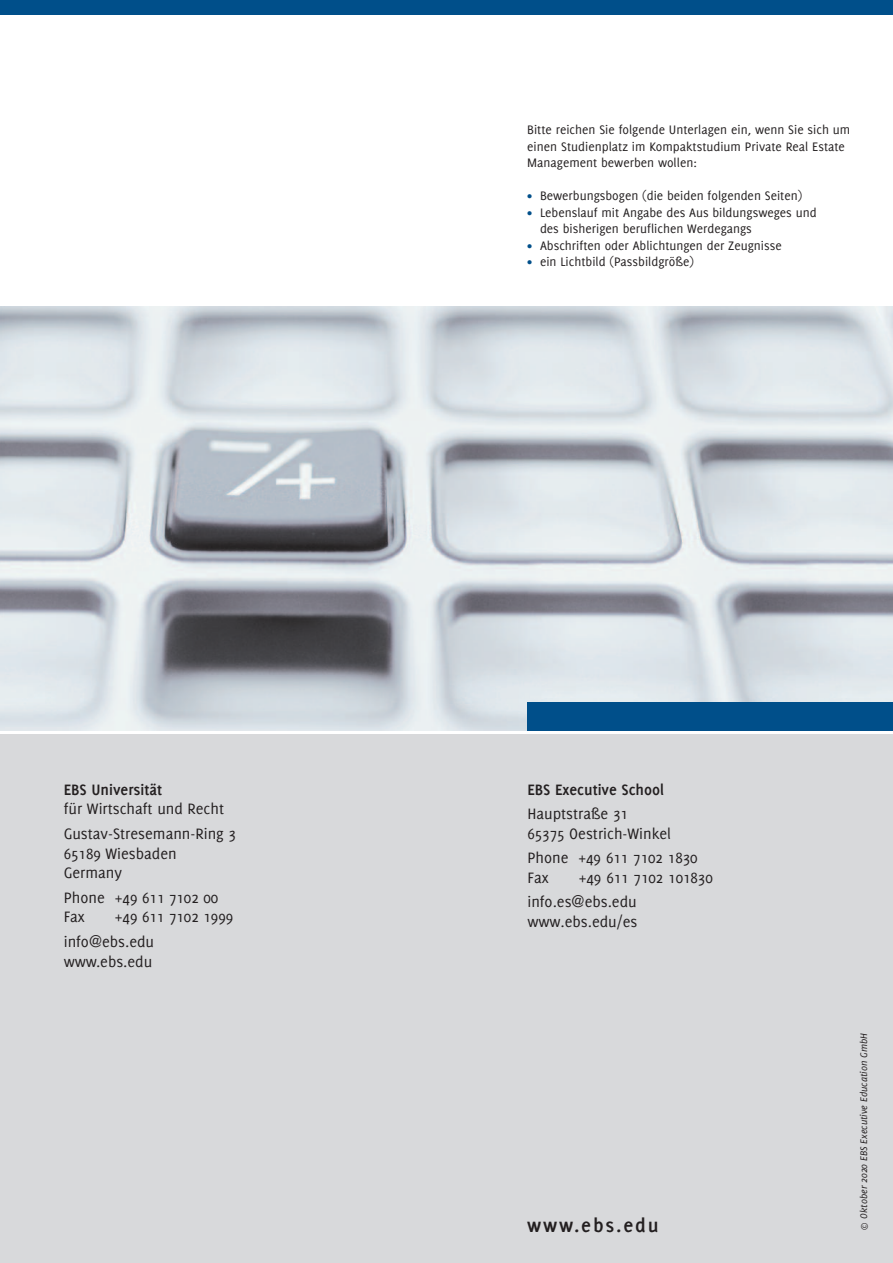
<style>
.page{position:relative;width:893px;height:1263px;background:#fff}
.page>*{position:absolute;margin:0;border:0;box-sizing:border-box;transform-origin:0 0}
.t1{font:700 21px "Delicious";letter-spacing:.09em;color:#231f20}
.t2{font:16.5px/19.8px "Delicious";color:#231f20}
.t3{font:700 16.5px "Delicious";color:#231f20}
.t4{font:13.5px/16.5px "Delicious";color:#231f20}
.t5{font:italic 10.5px "Delicious";color:#231f20}
.s1{font-weight:700;font-style:italic;font-size:12px;color:#004f8a}
</style>
<div class="page">
<img style="left:0;top:306px;width:893px;height:425px">
<div style="left:0;top:0;width:893px;height:15px;background:#004f8a"></div>
<div style="left:527px;top:702px;width:366px;height:29px;background:#004f8a"></div>
<div style="left:0;top:734px;width:893px;height:529px;background:#d8d9db"></div>
<p class="t3" style="left:64px;top:783px;width:100px">EBS Universität</p>
<p class="t2" style="left:64px;top:798px;width:174px;line-height:24.3px">für Wirtschaft und Recht<br>Gustav-Stresemann-Ring 3</p>
<p class="t2" style="left:64px;top:844px;width:114px">65189 Wiesbaden<br>Germany</p>
<p class="t2" style="left:64px;top:888px;width:156px">Phone +49 611 7102 00<br>Fax</p>
<p class="t2" style="left:64px;top:906px;width:171px;line-height:24.3px;text-indent:51px">+49 611 7102 1999 info@ebs.edu</p>
<p class="t2" style="left:64px;top:952px;width:90px">www.ebs.edu</p>
<p class="t4" style="left:527px;top:123px;width:324px">Bitte reichen Sie folgende Unter lagen ein, wenn Sie sich um einen Studienplatz im Kompaktstudium Private Real Estate<br>Management bewerben wollen:</p>
<p class="t4" style="left:527px;top:189px;width:277px"><span class="s1">•</span> Bewerbungsbogen (die beiden folgenden Seiten)</p>
<p class="t4" style="left:540px;top:205px;width:278px;text-indent:-13px"><span class="s1">•</span> Lebenslauf mit Angabe des Aus bil dungsweges und des bisherigen beruf lichen Werdegangs</p>
<p class="t4" style="left:527px;top:238px;width:256px"><span class="s1">•</span> Abschrif ten oder Ablichtungen der Zeugnisse</p>
<p class="t4" style="left:527px;top:255px;width:168px"><span class="s1">•</span> ein Lichtbild (Passbildgröße)</p>
<p class="t3" style="left:527px;top:784px;width:138px">EBS Executive School</p>
<p class="t2" style="left:527px;top:805px;width:145px">Hauptstraße 31<br>65375 Oestrich-Winkel</p>
<p class="t2" style="left:527px;top:849px;width:172px">Phone +49 611 7102 1830<br>Fax</p>
<p class="t2" style="left:527px;top:866px;width:187px;line-height:24.3px;text-indent:51px">+49 611 7102 101830 info.es@ebs.edu</p>
<p class="t2" style="left:527px;top:913px;width:112px">www.ebs.edu/es</p>
<h1 class="t1" style="left:527px;top:1217px;width:133px">www.ebs.edu</h1>
<p class="t5" style="left:857px;top:1231px;width:199px;rotate:-90deg">© Oktober 2020 EBS Executive Education GmbH</p>
</div>
